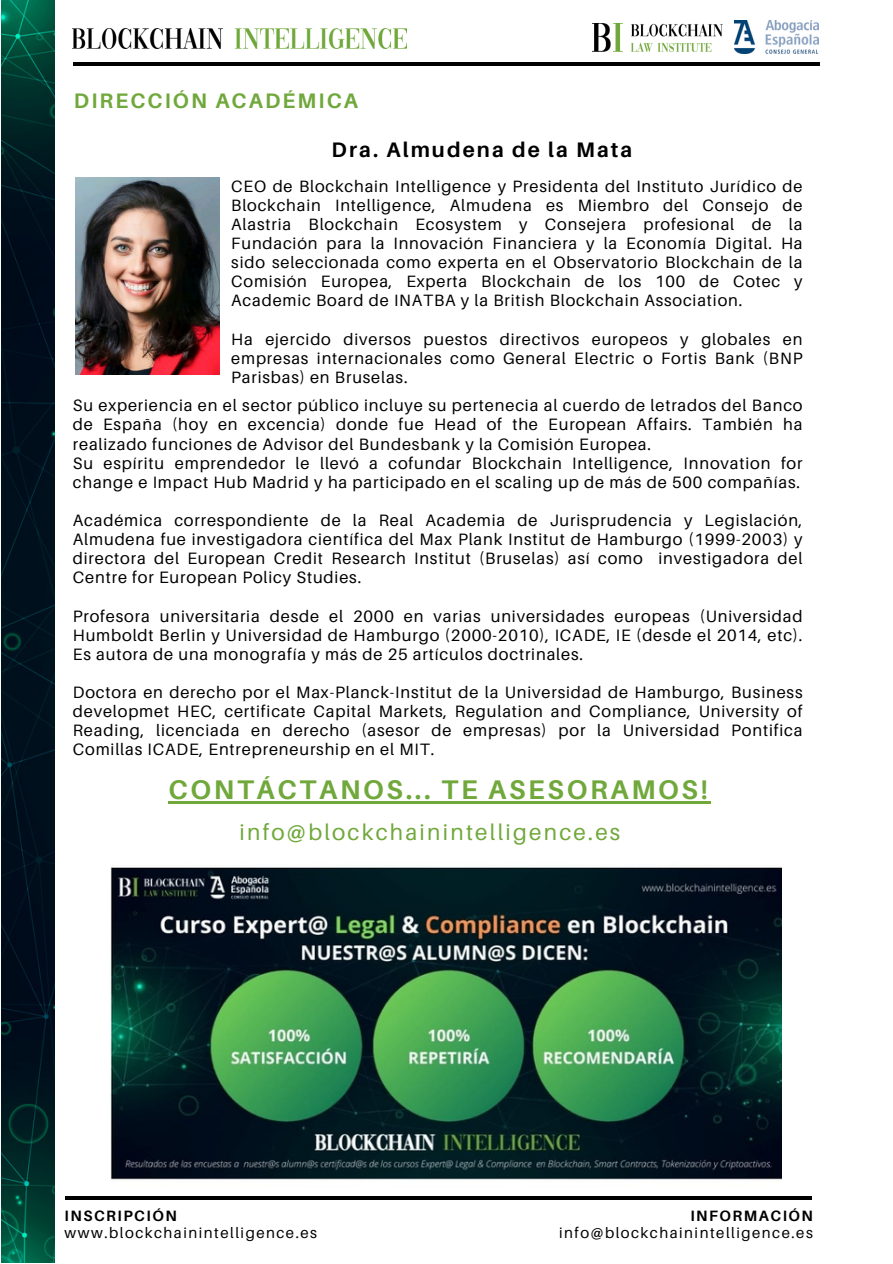
<style>
.page{position:relative;width:893px;height:1264px;background:#fff}
.page>*{position:absolute;margin:0;border:0;box-sizing:border-box;transform-origin:0 0}
.t1{font:700 27px "Aileron";letter-spacing:.1em;color:#70a83b}
.t2{font:22.5px "Aileron";letter-spacing:.1em;color:#70a83b}
.t3{font:700 21px "Aileron";letter-spacing:.1em;color:#000}
.t4{font:700 21px "Aileron";letter-spacing:.1em;color:#70a83b}
.t5{font:16.5px/19px "Aileron";letter-spacing:.05em;color:#000;text-align:justify}
.t6{font:16.35px/19px "Aileron";letter-spacing:.05em;color:#000;text-align:justify}
.t7{font:15px "Aileron";letter-spacing:.1em;color:#000}
.t8{font:700 15px "Aileron";letter-spacing:.1em;color:#000}
</style>
<div class="page">
<img style="left:2px;top:0;width:52px;height:1262px">
<hr style="left:73px;top:62px;width:746px;height:4px;background:#000">
<img style="left:592px;top:23px;width:131px;height:28px">
<img style="left:734px;top:21px;width:84px;height:32px">
<img style="left:75px;top:177px;width:144px;height:198px">
<hr style="left:65px;top:1196px;width:746px;height:3px;background:#000">
<img style="left:73px;top:29px;width:334px;height:20px">
<img style="left:111px;top:867px;width:670px;height:313px">
<hr style="left:168px;top:801px;width:542px;height:3px;background:#70a83b">
<p class="t4" style="left:74px;top:88px;width:285px">DIRECCIÓN ACADÉMICA</p>
<p class="t3" style="left:331px;top:136px;width:302px">Dra. Almudena de la Mata</p>
<p class="t6" style="left:231px;top:176px;width:572px">CEO de Blockchain Intelligence y Presidenta del Instituto Jurídico de Blockchain Intelligence, Almudena es Miembro del Consejo de Alastria Blockchain Ecosystem y Consejera profesional de la Fundación para la Innovación Financiera y la Economía Digital. Ha sido seleccionada como experta en el Observatorio Blockchain de la Comisión Europea, Experta Blockchain de los 100 de Cotec y Academic Board de INATBA y la British Blockchain Association.</p>
<p class="t6" style="left:231px;top:329px;width:572px">Ha ejercido diversos puestos directivos europeos y globales en empresas internacionales como General Electric o Fortis Bank (BNP Parisbas) en Bruselas.</p>
<p class="t5" style="left:73px;top:395px;width:731px">Su experiencia en el sector público incluye su pertenecia al cuerdo de letrados del Banco de España (hoy en excencia) donde fue Head of the European Affairs. También ha realizado funciones de Advisor del Bundesbank y la Comisión Europea.</p>
<p class="t5" style="left:73px;top:453px;width:731px">Su espíritu emprendedor le llevó a cofundar Blockchain Intelligence, Innovation for change e Impact Hub Madrid y ha participado en el scaling up de más de 500 compañías.</p>
<p class="t5" style="left:73px;top:510px;width:731px">Académica correspondiente de la Real Academia de Jurisprudencia y Legislación, Almudena fue investigadora científica del Max Plank Institut de Hamburgo (1999-2003) y directora del European Credit Research Institut (Bruselas) así como investigadora del Centre for European Policy Studies.</p>
<p class="t5" style="left:73px;top:606px;width:731px">Profesora universitaria desde el 2000 en varias universidades europeas (Universidad Humboldt Berlin y Universidad de Hamburgo (2000-2010), ICADE, IE (desde el 2014, etc).<br>Es autora de una monografía y más de 25 artículos doctrinales.</p>
<p class="t5" style="left:73px;top:682px;width:731px">Doctora en derecho por el Max-Planck-Institut de la Universidad de Hamburgo, Business developmet HEC, certificate Capital Markets, Regulation and Compliance, University of Reading, licenciada en derecho (asesor de empresas) por la Universidad Pontifica Comillas ICADE, Entrepreneurship en el MIT.</p>
<p class="t1" style="left:168px;top:773px;width:540px">CONTÁCTANOS... TE ASESORAMOS!</p>
<p class="t2" style="left:239px;top:818px;width:382px">info@blockchainintelligence.es</p>
<p class="t8" style="left:65px;top:1206px;width:114px">INSCRIPCIÓN</p>
<p class="t7" style="left:65px;top:1223px;width:254px">www.blockchainintelligence.es</p>
<p class="t8" style="left:690px;top:1206px;width:124px">INFORMACIÓN</p>
<p class="t7" style="left:559px;top:1223px;width:255px">info@blockchainintelligence.es</p>
</div>
